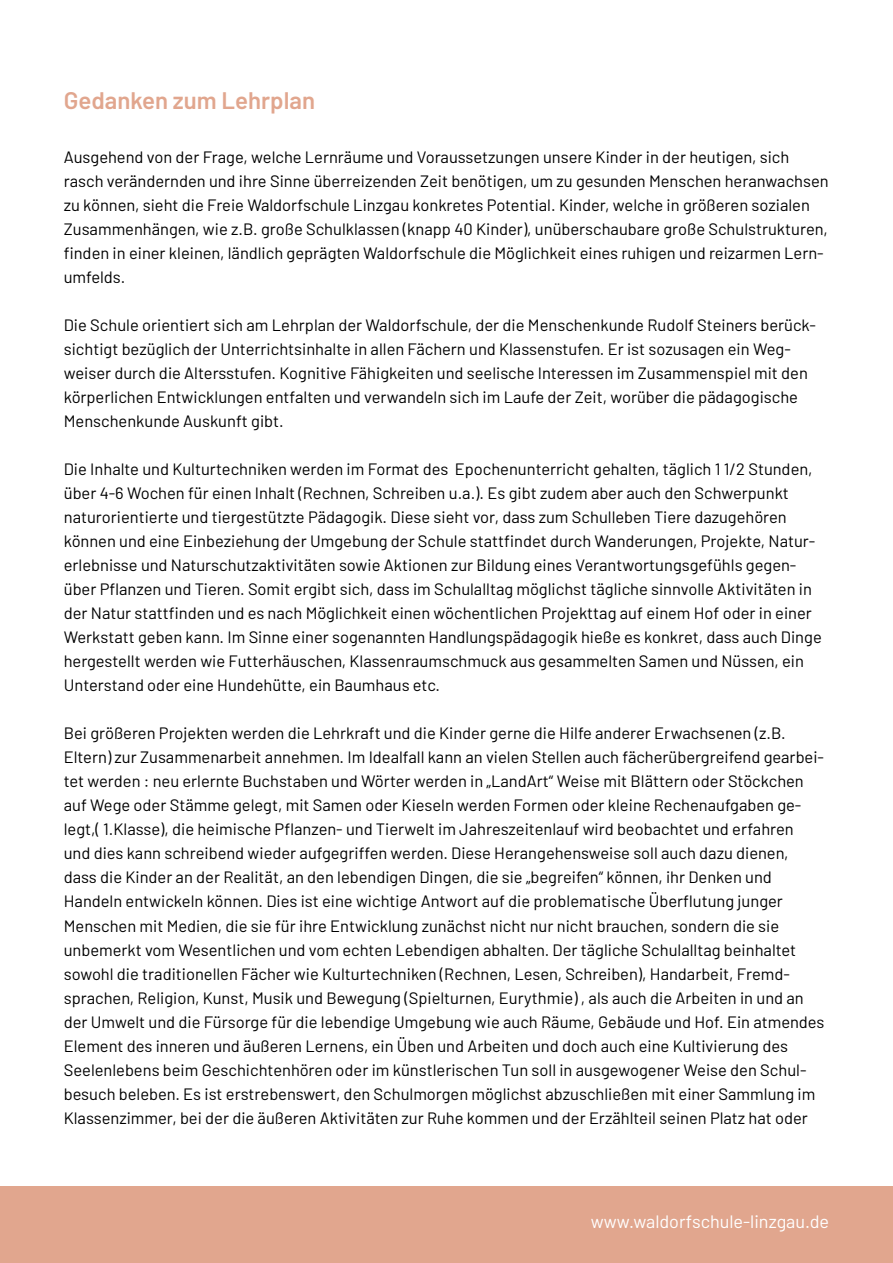
<style>
.page{position:relative;width:893px;height:1263px;background:#fff}
.page>*{position:absolute;margin:0;border:0;box-sizing:border-box;transform-origin:0 0}
.t1{font:600 24px "Barlow";color:#e1a68e}
.t2{font:18px "Barlow";color:#fff}
.t3{font:16.5px/24px "Barlow";color:#000}
</style>
<div class="page">
<div style="left:0;top:1186px;width:893px;height:77px;background:#e1a68e"></div>
<h1 class="t1" style="left:64px;top:83px;width:253px">Gedanken zum Lehrplan</h1>
<p class="t3" style="left:64px;top:144px;width:766px">Ausgehend von der Frage, welche Lernräume und Voraussetzungen unsere Kinder in der heutigen, sich rasch verändernden und ihre Sinne überreizenden Zeit benötigen, um zu gesunden Menschen heranwachsen zu können, sieht die Freie Waldorfschule Linzgau konkretes Potential. Kinder, welche in größeren sozialen Zusammenhängen, wie z.B. große Schulklassen (knapp 40 Kinder), unüberschaubare große Schulstrukturen, finden in einer kleinen, ländlich geprägten Waldorfschule die Möglichkeit eines ruhigen und reizarmen Lern&shy;umfelds.</p>
<p class="t3" style="left:64px;top:312px;width:754px">Die Schule orientiert sich am Lehrplan der Waldorfschule, der die Menschenkunde Rudolf Steiners berück&shy;sichtigt bezüglich der Unterrichtsinhalte in allen Fächern und Klassenstufen. Er ist sozusagen ein Weg&shy;weiser durch die Altersstufen. Kognitive Fähigkeiten und seelische Interessen im Zusammenspiel mit den körperlichen Entwicklungen entfalten und verwandeln sich im Laufe der Zeit, worüber die pädagogische Menschenkunde Auskunft gibt.</p>
<p class="t3" style="left:64px;top:456px;width:759px">Die Inhalte und Kulturtechniken werden im Format des Epochenunterricht gehalten, täglich 1 1/2 Stunden, über 4-6 Wochen für einen Inhalt (Rechnen, Schreiben u.a.). Es gibt zudem aber auch den Schwerpunkt naturorientierte und tiergestützte Pädagogik. Diese sieht vor, dass zum Schulleben Tiere dazugehören können und eine Einbeziehung der Umgebung der Schule stattfindet durch Wanderungen, Projekte, Natur&shy;erlebnisse und Naturschutzaktivitäten sowie Aktionen zur Bildung eines Verantwortungsgefühls gegen&shy;über Pflanzen und Tieren. Somit ergibt sich, dass im Schulalltag möglichst tägliche sinnvolle Aktivitäten in der Natur stattfinden und es nach Möglichkeit einen wöchentlichen Projekttag auf einem Hof oder in einer Werkstatt geben kann. Im Sinne einer sogenannten Handlungspädagogik hieße es konkret, dass auch Dinge hergestellt werden wie Futterhäuschen, Klassenraumschmuck aus gesammelten Samen und Nüssen, ein Unterstand oder eine Hundehütte, ein Baumhaus etc.</p>
<p class="t3" style="left:64px;top:720px;width:762px">Bei größeren Projekten werden die Lehrkraft und die Kinder gerne die Hilfe anderer Erwachsenen (z.B.<br>Eltern) zur Zusammenarbeit annehmen. Im Idealfall kann an vielen Stellen auch fächerübergreifend gearbei&shy;tet werden : neu erlernte Buchstaben und Wörter werden in „LandArt“ Weise mit Blättern oder Stöckchen auf Wege oder Stämme gelegt, mit Samen oder Kieseln werden Formen oder kleine Rechenaufgaben ge&shy;legt,( 1.Klasse), die heimische Pflanzen- und Tierwelt im Jahreszeitenlauf wird beobachtet und erfahren und dies kann schreibend wieder aufgegriffen werden. Diese Herangehensweise soll auch dazu dienen, dass die Kinder an der Realität, an den lebendigen Dingen, die sie „begreifen“ können, ihr Denken und Handeln entwickeln können. Dies ist eine wichtige Antwort auf die problematische Überflutung junger Menschen mit Medien, die sie für ihre Entwicklung zunächst nicht nur nicht brauchen, sondern die sie unbemerkt vom Wesentlichen und vom echten Lebendigen abhalten. Der tägliche Schulalltag beinhaltet sowohl die traditionellen Fächer wie Kulturtechniken (Rechnen, Lesen, Schreiben), Handarbeit, Fremd&shy;sprachen, Religion, Kunst, Musik und Bewegung (Spielturnen, Eurythmie) , als auch die Arbeiten in und an der Umwelt und die Fürsorge für die lebendige Umgebung wie auch Räume, Gebäude und Hof. Ein atmendes Element des inneren und äußeren Lernens, ein Üben und Arbeiten und doch auch eine Kultivierung des Seelenlebens beim Geschichtenhören oder im künstlerischen Tun soll in ausgewogener Weise den Schul&shy;besuch beleben. Es ist erstrebenswert, den Schulmorgen möglichst abzuschließen mit einer Sammlung im Klassenzimmer, bei der die äußeren Aktivitäten zur Ruhe kommen und der Erzählteil seinen Platz hat oder</p>
<p class="t2" style="left:591px;top:1208px;width:240px">www.waldorfschule-linzgau.de</p>
</div>
